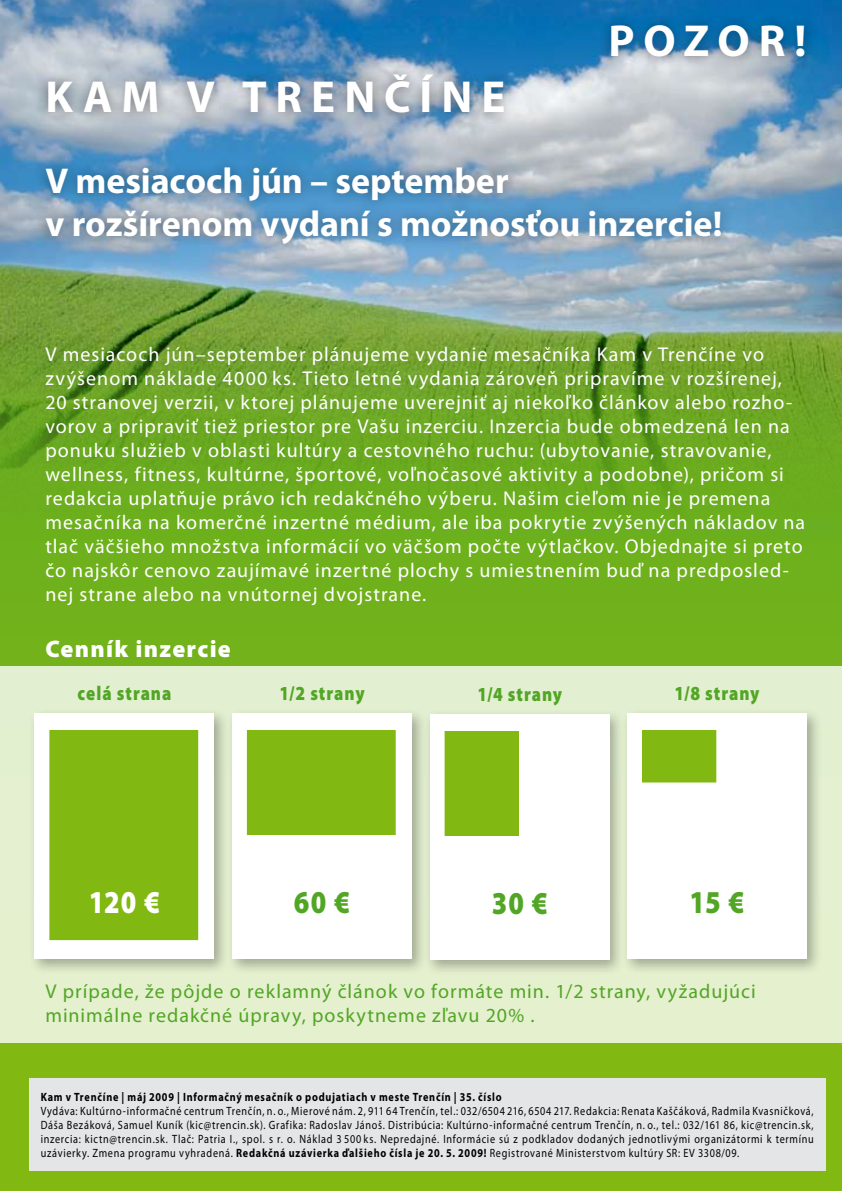
<style>
.page{position:relative;width:842px;height:1191px;background:#fff}
.page>*{position:absolute;margin:0;border:0;box-sizing:border-box;transform-origin:0 0}
.t1{font:700 45px "Myriad Pro";letter-spacing:.195em;color:#fff}
.t2{font:700 36px/43.2px "Myriad Pro";letter-spacing:-.005em;color:#fff}
.t3{font:900 32px "Myriad Pro";color:#52a625;scale:.85 1}
.t4{font:900 32px "Myriad Pro";color:#fff;scale:.85 1}
.t5{font:900 24px "Myriad Pro";letter-spacing:.05em;color:#fff}
.t6{font:20px/24px "Myriad Pro";letter-spacing:.05em;color:#fff}
.t7{font:20px/24px "Myriad Pro";letter-spacing:.05em;color:#52a625}
.t8{font:900 20px "Myriad Pro";letter-spacing:.055em;color:#52a625;scale:.85 1}
.t9{font:12px/14px "Myriad Pro";letter-spacing:.07em;color:#000;text-align:justify;scale:.85 1}
.t10{font:700 12px "Myriad Pro";letter-spacing:.075em;color:#000;scale:.85 1}
.s1{font-weight:700}
</style>
<div class="page">
<div style="left:0;top:0;width:842px;height:1191px;background:linear-gradient(to right,#79b51c,#79b51c)"></div>
<div style="left:0;top:0;width:842px;height:560px;background:#6cb01d"></div>
<img style="left:0;top:0;width:842px;height:498px">
<div style="left:0;top:666px;width:842px;height:376px;background:#e5f0cf"></div>
<div style="left:29px;top:1077px;width:796px;height:93px;background:#e3e5e6"></div>
<div style="left:28px;top:707px;width:202px;height:267px;background:#000;opacity:.3"></div>
<div style="left:35px;top:713px;width:179px;height:246px;background:#fff"></div>
<div style="left:49px;top:730px;width:149px;height:210px;background:#81b811"></div>
<div style="left:226px;top:707px;width:201px;height:267px;background:#000;opacity:.3"></div>
<div style="left:232px;top:713px;width:180px;height:246px;background:#fff"></div>
<div style="left:247px;top:730px;width:149px;height:105px;background:#81b811"></div>
<div style="left:423px;top:708px;width:202px;height:267px;background:#000;opacity:.3"></div>
<div style="left:430px;top:714px;width:180px;height:246px;background:#fff"></div>
<div style="left:445px;top:731px;width:74px;height:105px;background:#81b811"></div>
<div style="left:621px;top:707px;width:201px;height:267px;background:#000;opacity:.3"></div>
<div style="left:627px;top:713px;width:180px;height:246px;background:#fff"></div>
<div style="left:642px;top:730px;width:75px;height:53px;background:#81b811"></div>
<div style="left:35px;top:62px;width:481px;height:62px;background:#000;opacity:.45"></div>
<div style="left:32px;top:154px;width:699px;height:101px;background:#000;opacity:.4"></div>
<div style="left:598px;top:12px;width:219px;height:56px;background:#000;opacity:.4"></div>
<h1 class="t1" style="left:45px;top:67px;width:462px">KAM v TRENČÍNE</h1>
<h1 class="t1" style="left:609px;top:11px;width:199px">POZOR!</h1>
<h2 class="t2" style="left:45px;top:158px;width:678px">V mesiacoch jún – september<br>v rozšírenom vydaní s možnosťou inzercie!</h2>
<p class="t6" style="left:45px;top:342px;width:761px">V mesiacoch jún–september plánujeme vydanie mesačníka Kam v Trenčíne vo zvýšenom náklade 4000 ks. Tieto letné vydania zároveň pripravíme v rozšírenej, 20 stranovej verzii, v ktorej plánujeme uverejniť aj niekoľko článkov alebo rozho&shy;vorov a pripraviť tiež priestor pre Vašu inzerciu. Inzercia bude obmedzená len na ponuku služieb v oblasti kultúry a cestovného ruchu: (ubytovanie, stravovanie, wellness, fitness, kultúrne, športové, voľnočasové aktivity a podobne), pričom si redakcia uplatňuje právo ich redakčného výberu. Našim cieľom nie je premena mesačníka na komerčné inzertné médium, ale iba pokrytie zvýšených nákladov na tlač väčšieho množstva informácií vo väčšom počte výtlačkov. Objednajte si preto čo najskôr cenovo zaujímavé inzertné plochy s umiestnením buď na predposled&shy;nej strane alebo na vnútornej dvojstrane.</p>
<p class="t5" style="left:45px;top:632px;width:187px">Cenník inzercie</p>
<p class="t8" style="left:78px;top:680px;width:112px">celá strana</p>
<h3 class="t4" style="left:89px;top:880px;width:85px">120 €</h3>
<p class="t8" style="left:279px;top:680px;width:102px">1/2 strany</p>
<h3 class="t3" style="left:294px;top:880px;width:68px">60 €</h3>
<p class="t8" style="left:477px;top:681px;width:101px">1/4 strany</p>
<h3 class="t3" style="left:492px;top:881px;width:67px">30 €</h3>
<p class="t8" style="left:674px;top:680px;width:102px">1/8 strany</p>
<h3 class="t3" style="left:690px;top:880px;width:66px">15 €</h3>
<p class="t7" style="left:45px;top:979px;width:712px">V prípade, že pôjde o reklamný článok vo formáte min. 1/2 strany, vyžadujúci minimálne redakčné úpravy, poskytneme zľavu 20% .</p>
<p class="t10" style="left:41px;top:1088px;width:544px">Kam v Trenčíne | máj 2009 | Informačný mesačník o podujatiach v meste Trenčín | 35. číslo</p>
<p class="t9" style="left:41px;top:1103px;width:911px">Vydáva: Kultúrno-informačné centrum Trenčín, n. o., Mierové nám. 2, 911 64 Trenčín, tel.: 032/6504 216, 6504 217. Redakcia: Renata Kaščáková, Radmila Kvasničková, Dáša Bezáková, Samuel Kuník (kic@trencin.sk). Grafika: Radoslav Jánoš. Distribúcia: Kultúrno-informačné centrum Trenčín, n. o., tel.: 032/161 86, kic@trencin.sk, inzercia: kictn@trencin.sk. Tlač: Patria I., spol. s r. o. Náklad 3 500 ks. Nepredajné. Informácie sú z podkladov dodaných jednotlivými organizátormi k termínu uzávierky. Zmena programu vyhradená. <span class="s1">Redakčná uzávierka ďalšieho čísla je 20. 5. 2009!</span> Registrované Ministerstvom kultúry SR: EV 3308/09.</p>
</div>
